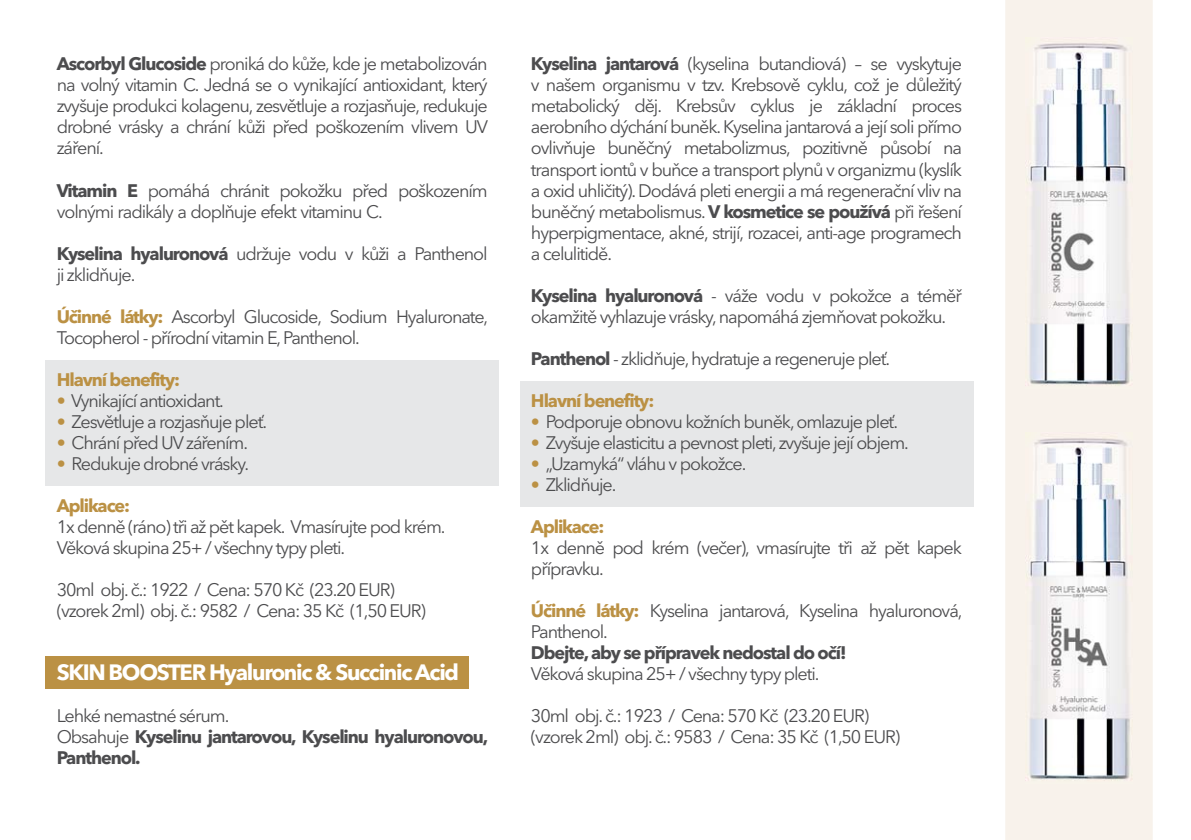
<style>
.page{position:relative;width:1191px;height:840px;background:#fff}
.page>*{position:absolute;margin:0;border:0;box-sizing:border-box;transform-origin:0 0}
.t1{font:700 22px "Avenir Next LT Pro";letter-spacing:-.06em;color:#fff}
.t2{font:18px/21px "Avenir Next LT Pro";letter-spacing:-.06em;color:#4c4c4e}
.t3{font:700 18px/21px "Avenir Next LT Pro";letter-spacing:-.06em;color:#4c4c4e}
.t4{font:700 18px "Avenir Next LT Pro";letter-spacing:-.06em;color:#bb9144}
.s1{font-weight:700}
.s2{font-weight:700;color:#bb9144}
.s3{color:#bb9144}
.s4{font-weight:400}
</style>
<div class="page">
<div style="left:45px;top:655px;width:424px;height:33px;background:#bb9144"></div>
<div style="left:45px;top:360px;width:454px;height:125px;background:#e6e7e8"></div>
<div style="left:519px;top:381px;width:454px;height:125px;background:#e6e7e8"></div>
<div style="left:1005px;top:0;width:147px;height:839px;background:#f8f2eb"></div>
<img style="left:1025px;top:432px;width:107px;height:350px">
<img style="left:1025px;top:38px;width:107px;height:350px">
<p class="t2" style="left:57px;top:55px;width:433px;text-align:justify"><span class="s1">Ascorbyl Glucoside</span> proniká do kůže, kde je metabolizován na volný vitamin C. Jedná se o vynikající antioxidant, který zvyšuje produkci kolagenu, zesvětluje a rozjasňuje, redukuje drobné vrásky a chrání kůži před poškozením vlivem UV záření.</p>
<p class="t2" style="left:57px;top:181px;width:432px"><span class="s1">Vitamin E</span> pomáhá chránit pokožku před poškozením volnými radikály a doplňuje efekt vitaminu C.</p>
<p class="t2" style="left:57px;top:244px;width:432px"><span class="s1">Kyselina hyaluronová</span> udržuje vodu v kůži a Panthenol ji zklidňuje.</p>
<p class="t2" style="left:57px;top:307px;width:433px"><span class="s2">Účinné látky:</span> Ascorbyl Glucoside, Sodium Hyaluronate,<br>Tocopherol - přírodní vitamin E, Panthenol.</p>
<p class="t4" style="left:57px;top:372px;width:125px">Hlavní benefity:</p>
<p class="t2" style="left:57px;top:391px;width:169px"><span class="s3">•</span> Vynikající antioxidant.</p>
<p class="t2" style="left:57px;top:412px;width:212px"><span class="s3">•</span> Zesvětluje a rozjasňuje pleť.</p>
<p class="t2" style="left:57px;top:433px;width:193px"><span class="s3">•</span> Chrání před UV zářením.</p>
<p class="t2" style="left:57px;top:454px;width:194px"><span class="s3">•</span> Redukuje drobné vrásky.</p>
<p class="t4" style="left:57px;top:498px;width:75px">Aplikace:</p>
<p class="t2" style="left:57px;top:517px;width:390px">1x denně (ráno) tři až pět kapek. Vmasírujte pod krém.<br>Věková skupina 25+ / všechny typy pleti.</p>
<p class="t2" style="left:57px;top:580px;width:371px">30ml obj. č.: 1922 / Cena: 570 Kč (23.20 EUR) (vzorek 2ml) obj. č.: 9582 / Cena: 35 Kč (1,50 EUR)</p>
<p class="t1" style="left:57px;top:663px;width:404px">SKIN BOOSTER Hyaluronic &amp; Succinic Acid</p>
<p class="t3" style="left:57px;top:706px;width:433px"><span class="s4">Lehké nemastné sérum.<br>Obsahuje</span> Kyselinu jantarovou, Kyselinu hyaluronovou,<br>Panthenol.</p>
<p class="t2" style="left:531px;top:55px;width:432px;text-align:justify"><span class="s1">Kyselina jantarová</span> (kyselina butandiová) – se vyskytuje v našem organismu v tzv. Krebsově cyklu, což je důležitý metabolický děj. Krebsův cyklus je základní proces aerobního dýchání buněk. Kyselina jantarová a její soli přímo ovlivňuje buněčný metabolizmus, pozitivně působí na transport iontů v buňce a transport plynů v organizmu (kyslík a oxid uhličitý). Dodává pleti energii a má regenerační vliv na buněčný metabolismus. <span class="s1">V kosmetice se používá</span> při řešení hyperpigmentace, akné, strijí, rozacei, anti-age programech a celulitidě.</p>
<p class="t2" style="left:531px;top:286px;width:432px"><span class="s1">Kyselina hyaluronová</span> - váže vodu v pokožce a téměř okamžitě vyhlazuje vrásky, napomáhá zjemňovat pokožku.</p>
<p class="t2" style="left:531px;top:349px;width:361px"><span class="s1">Panthenol</span> - zklidňuje, hydratuje a regeneruje pleť.</p>
<p class="t4" style="left:531px;top:393px;width:125px">Hlavní benefity:</p>
<p class="t2" style="left:531px;top:412px;width:368px"><span class="s3">•</span> Podporuje obnovu kožních buněk, omlazuje pleť.</p>
<p class="t2" style="left:531px;top:433px;width:379px"><span class="s3">•</span> Zvyšuje elasticitu a pevnost pleti, zvyšuje její objem.</p>
<p class="t2" style="left:531px;top:454px;width:217px"><span class="s3">•</span> „Uzamyká“ vláhu v pokožce.</p>
<p class="t2" style="left:531px;top:475px;width:87px"><span class="s3">•</span> Zklidňuje.</p>
<p class="t4" style="left:531px;top:519px;width:75px">Aplikace:</p>
<p class="t2" style="left:531px;top:538px;width:432px">1x denně pod krém (večer), vmasírujte tři až pět kapek přípravku.</p>
<p class="t2" style="left:531px;top:601px;width:433px"><span class="s2">Účinné látky:</span> Kyselina jantarová, Kyselina hyaluronová,<br>Panthenol.</p>
<p class="t3" style="left:531px;top:643px;width:317px">Dbejte, aby se přípravek nedostal do očí!</p>
<p class="t2" style="left:531px;top:664px;width:290px">Věková skupina 25+ / všechny typy pleti.</p>
<p class="t2" style="left:531px;top:706px;width:371px">30ml obj. č.: 1923 / Cena: 570 Kč (23.20 EUR) (vzorek 2ml) obj. č.: 9583 / Cena: 35 Kč (1,50 EUR)</p>
</div>
